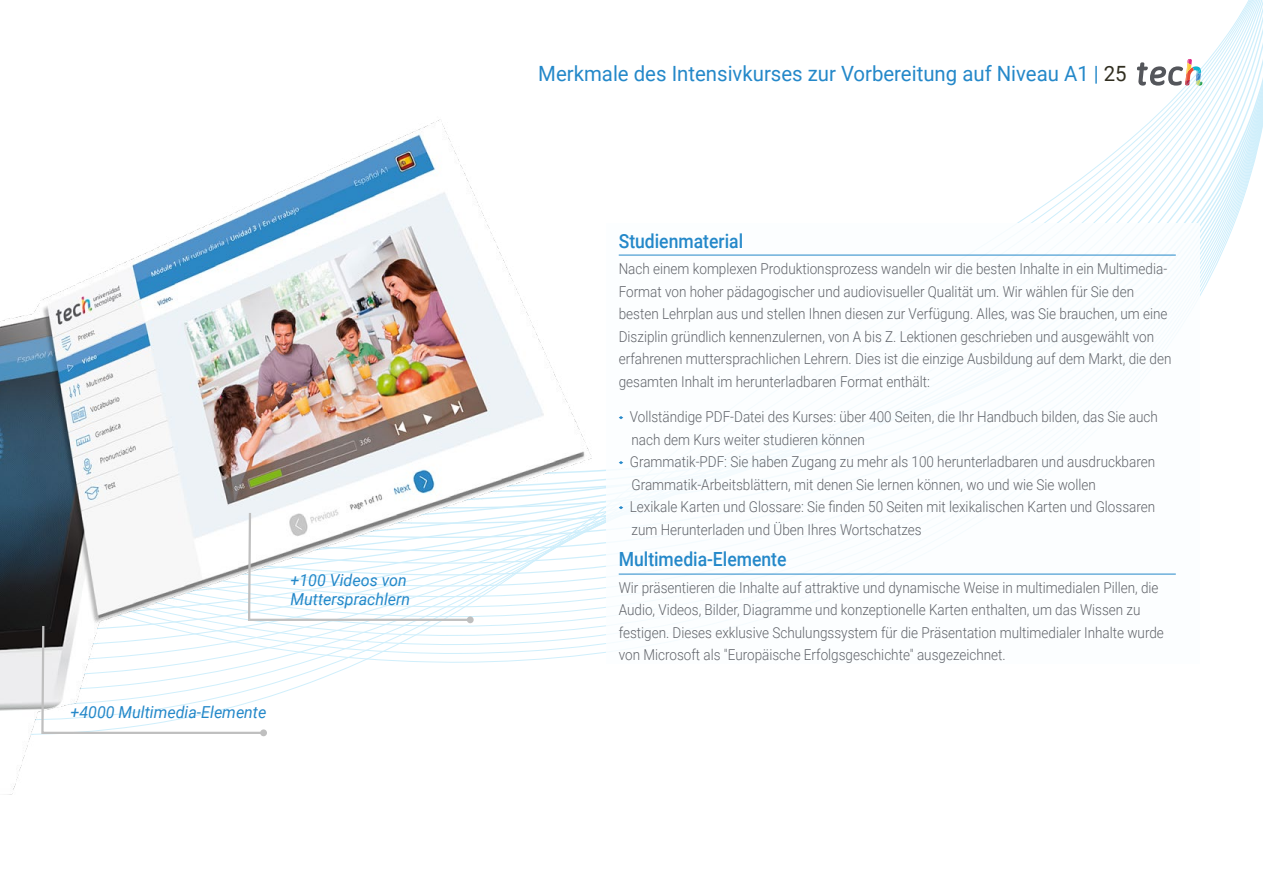
<style>
.page{position:relative;width:1263px;height:893px;background:#fff}
.page>*{position:absolute;margin:0;border:0;box-sizing:border-box;transform-origin:0 0}
.t1{font:21px "Roboto";color:#2488c9}
.t2{font:500 19.5px "Roboto";color:#2488c9;scale:.9 1}
.t3{font:italic 16.5px/19.5px "Roboto";color:#2488c9}
.t4{font:300 15px/22.5px "Roboto";color:#61646a;scale:.9 1}
.s1{color:#312e20}
</style>
<div class="page">
<svg style="left:595px;top:0;width:668px;height:654px"></svg>
<img style="left:0;top:119px;width:595px;height:676px">
<div style="left:606px;top:223px;width:593px;height:440px;background:#fcfeff"></div>
<svg style="left:619px;top:416px;width:4px;height:3px"></svg>
<svg style="left:619px;top:461px;width:4px;height:3px"></svg>
<svg style="left:619px;top:506px;width:4px;height:3px"></svg>
<hr style="left:619px;top:255px;width:557px;height:1px;background:#2488c9">
<hr style="left:619px;top:574px;width:557px;height:1px;background:#2488c9">
<svg style="left:40px;top:511px;width:432px;height:224px"></svg>
<div style="left:260px;top:729px;width:7px;height:7px;background:#bfbfbf;border-radius:50%"></div>
<p class="t3" style="left:291px;top:569px;width:121px">+100 Videos von<br>Muttersprachlern</p>
<p class="t3" style="left:71px;top:701px;width:197px">+4000 Multimedia-Elemente</p>
<h1 class="t1" style="left:538px;top:59px;width:590px">Merkmale des Intensivkurses zur Vorbereitung auf Niveau A1 | <span class="s1">25</span></h1>
<h2 class="t2" style="left:619px;top:227px;width:140px">Studienmaterial</h2>
<p class="t4" style="left:619px;top:257px;width:616px">Nach einem komplexen Produktionsprozess wandeln wir die besten Inhalte in ein Multimedia-Format von hoher pädagogischer und audiovisueller Qualität um. Wir wählen für Sie den besten Lehrplan aus und stellen Ihnen diesen zur Verfügung. Alles, was Sie brauchen, um eine Disziplin gründlich kennenzulernen, von A bis Z. Lektionen geschrieben und ausgewählt von erfahrenen muttersprachlichen Lehrern. Dies ist die einzige Ausbildung auf dem Markt, die den gesamten Inhalt im herunterladbaren Format enthält:</p>
<p class="t4" style="left:630px;top:405px;width:588px">Vollständige PDF-Datei des Kurses: über 400 Seiten, die Ihr Handbuch bilden, das Sie auch nach dem Kurs weiter studieren können<br>Grammatik-PDF: Sie haben Zugang zu mehr als 100 herunterladbaren und ausdruckbaren Grammatik-Arbeitsblättern, mit denen Sie lernen können, wo und wie Sie wollen<br>Lexikale Karten und Glossare: Sie finden 50 Seiten mit lexikalischen Karten und Glossaren zum Herunterladen und Üben Ihres Wortschatzes</p>
<h2 class="t2" style="left:619px;top:545px;width:188px">Multimedia-Elemente</h2>
<p class="t4" style="left:619px;top:575px;width:607px">Wir präsentieren die Inhalte auf attraktive und dynamische Weise in multimedialen Pillen, die Audio, Videos, Bilder, Diagramme und konzeptionelle Karten enthalten, um das Wissen zu festigen. Dieses exklusive Schulungssystem für die Präsentation multimedialer Inhalte wurde von Microsoft als "Europäische Erfolgsgeschichte" ausgezeichnet.</p>
</div>
